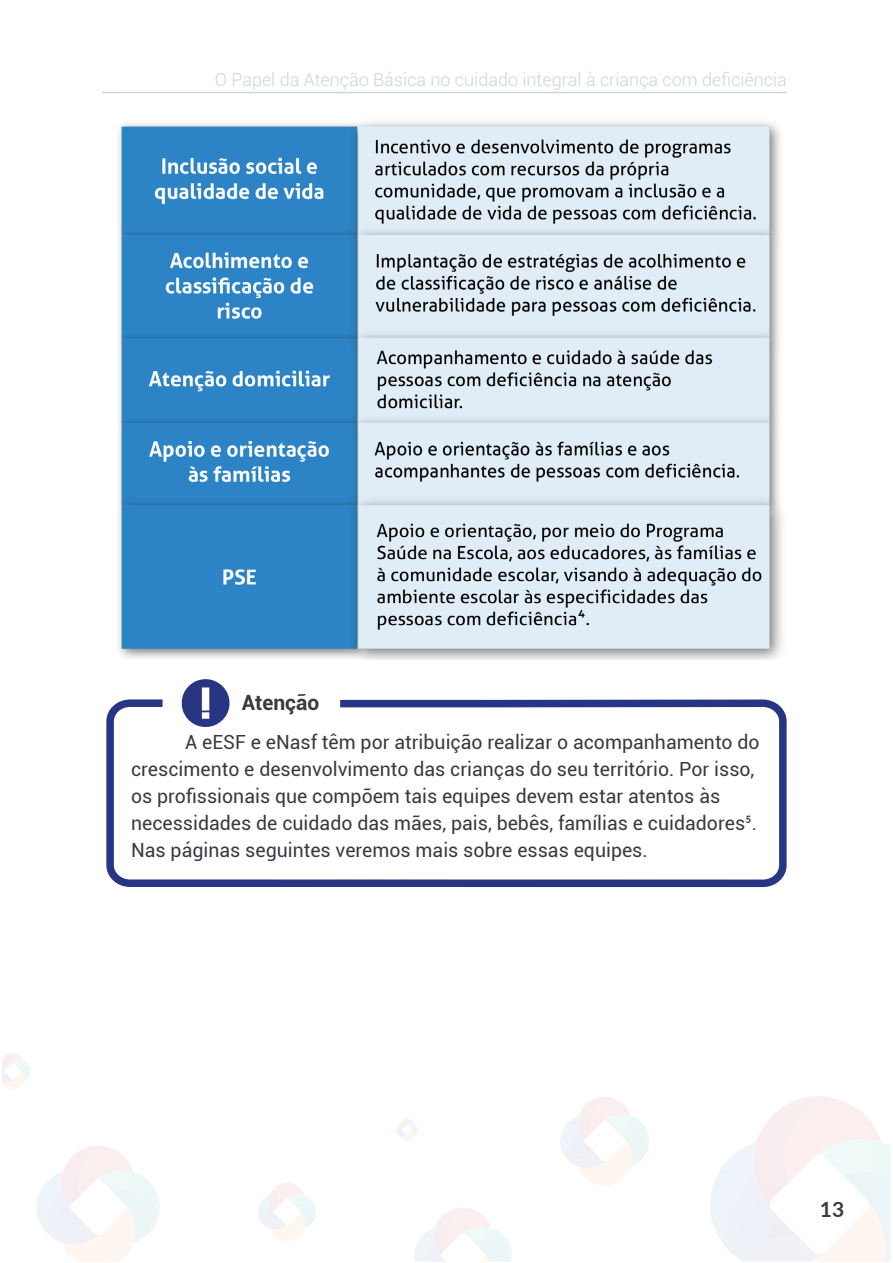
<style>
.page{position:relative;width:893px;height:1263px;background:#fff}
.page>*{position:absolute;margin:0;border:0;box-sizing:border-box;transform-origin:0 0}
.t1{font:700 21px "Roboto";color:#393b41}
.t2{font:700 21px "Lato";color:#393b41}
.t3{font:19.5px/27px "Roboto";color:#393b41}
.t4{font:300 18px "Roboto";color:#cfd4db}
.s1{font-family:"Lato"}
</style>
<div class="page">
<svg style="left:37px;top:1146px;width:123px;height:116px"></svg>
<svg style="left:711px;top:1096px;width:180px;height:166px"></svg>
<img style="left:868px;top:1202px;width:17px;height:46px">
<svg style="left:258px;top:1195px;width:58px;height:46px"></svg>
<svg style="left:409px;top:1120px;width:9px;height:21px"></svg>
<svg style="left:561px;top:1097px;width:88px;height:89px"></svg>
<img style="left:625px;top:1140px;width:7px;height:19px">
<svg style="left:414px;top:1208px;width:98px;height:54px"></svg>
<img style="left:434px;top:1210px;width:17px;height:47px">
<img style="left:61px;top:1161px;width:35px;height:48px">
<img style="left:270px;top:1183px;width:34px;height:23px">
<img style="left:753px;top:1160px;width:18px;height:48px">
<img style="left:578px;top:1108px;width:35px;height:34px">
<hr style="left:102px;top:92px;width:685px;height:1px;background:#cfd4db">
<img style="left:118px;top:122px;width:664px;height:537px">
<div style="left:106px;top:699px;width:681px;height:188px;border:8px solid #283583;border-radius:19px"></div>
<svg style="left:181px;top:679px;width:50px;height:48px"></svg>
<p class="t4" style="left:215px;top:67px;width:573px">O Papel da Atenção Básica no cuidado integral à criança com deficiência</p>
<p class="t1" style="left:242px;top:688px;width:79px">Atenção</p>
<p class="t3" style="left:131px;top:728px;width:630px;text-indent:54px">A eESF e eNasf têm por atribuição realizar o acompanhamento do crescimento e desenvolvimento das crianças do seu território. Por isso, os profissionais que compõem tais equipes devem estar atentos às necessidades de cuidado das mães, pais, bebês, famílias e cuidadores<span class="s1">5</span>.<br>Nas páginas seguintes veremos mais sobre essas equipes.</p>
<p class="t2" style="left:820px;top:1194px;width:26px">13</p>
</div>
